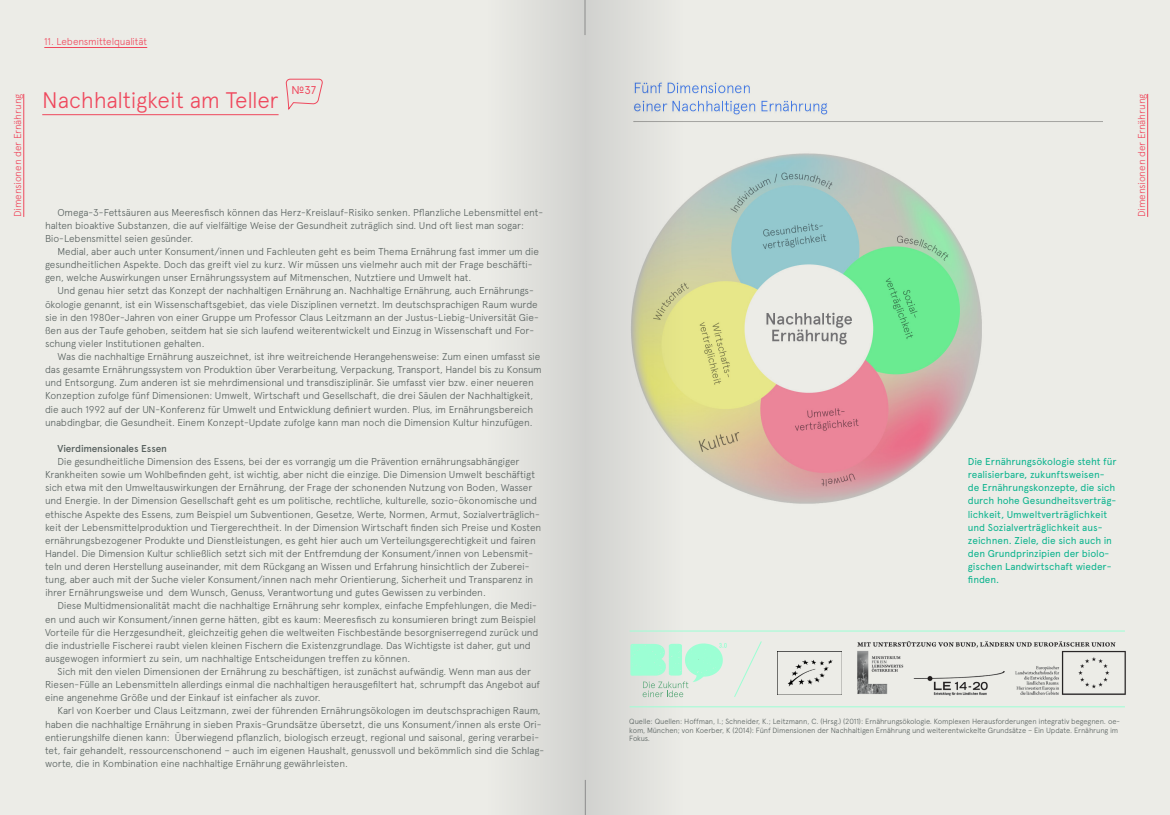
<style>
.page{position:relative;width:1170px;height:815px;background:#fff}
.page>*{position:absolute;margin:0;border:0;box-sizing:border-box;transform-origin:0 0}
.t1{font:300 22.5px "Apercu";letter-spacing:-.015em;color:#ef485d}
.t2{font:11.25px "Apercu";color:#ef485d}
.A{font:300 10px/13.1px "Apercu";letter-spacing:-.015em;color:#57605e}
.A-2{font:10px/13.1px "Apercu";letter-spacing:-.01em;color:#0ab38d}
.A-3{font:300 10px "Apercu";letter-spacing:-.015em;color:#ef485d}
.A-4{font:500 10px "Apercu";letter-spacing:-.015em;color:#57605e}
.Quelle{font:300 7.5px/8.8px "Apercu";letter-spacing:-.015em;color:#57605e}
.s1{font-family:"GT Cinetype"}
</style>
<div class="page">
<div style="left:0;top:0;width:1169px;height:815px;background:#ecece7"></div>
<div style="left:585px;top:0;width:98px;height:815px;background:linear-gradient(to right,#d1d1cf,#ebebe6)"></div>
<div style="left:487px;top:0;width:98px;height:815px;background:#dededa"></div>
<hr style="left:584px;top:0;width:1px;height:35px;background:#8c8c8c">
<hr style="left:585px;top:780px;width:1px;height:35px;background:#8c8c8c">
<hr style="left:44px;top:47px;width:103px;height:1px;background:#ef485d">
<hr style="left:629px;top:631px;width:495px;height:1px;background:#9cffd4">
<hr style="left:629px;top:706px;width:495px;height:1px;background:#9cffd4">
<svg style="left:630px;top:643px;width:96px;height:54px"></svg>
<svg style="left:734px;top:641px;width:28px;height:56px"></svg>
<img style="left:777px;top:652px;width:56px;height:42px">
<img style="left:857px;top:641px;width:269px;height:55px">
<hr style="left:1147px;top:94px;width:1px;height:123px;background:#ef485d">
<hr style="left:23px;top:94px;width:1px;height:123px;background:#ef485d">
<svg style="left:286px;top:78px;width:37px;height:32px"></svg>
<hr style="left:42px;top:114px;width:236px;height:1px;background:#ef485d">
<img style="left:617px;top:61px;width:484px;height:68px">
<img style="left:613px;top:141px;width:369px;height:385px">
<p class="A-3" style="left:12px;top:217px;width:125px;rotate:-90deg">Dimensionen der Ernährung</p>
<p class="A-3" style="left:44px;top:36px;width:104px">11. Lebensmittelqualität</p>
<p class="t1" style="left:42px;top:87px;width:238px">Nachhaltigkeit am Teller</p>
<p class="t2" style="left:291px;top:84px;width:26px"><span class="s1">№</span>37</p>
<p class="A" style="left:57px;top:205px;width:487px">Omega-3-Fettsäuren aus Meeresfisch können das Herz-Kreislauf-Risiko senken. Pflanzliche Lebensmittel ent-</p>
<p class="A" style="left:45px;top:219px;width:480px">halten bioaktive Substanzen, die auf vielfältige Weise der Gesundheit zuträglich sind. Und oft liest man sogar:<br>Bio-Lebensmittel seien gesünder.</p>
<p class="A" style="left:45px;top:245px;width:495px;text-indent:12px">Medial, aber auch unter Konsument/innen und Fachleuten geht es beim Thema Ernährung fast immer um die gesundheitlichen Aspekte. Doch das greift viel zu kurz. Wir müssen uns vielmehr auch mit der Frage beschäfti&shy;gen, welche Auswirkungen unser Ernährungssystem auf Mitmenschen, Nutztiere und Umwelt hat.</p>
<p class="A" style="left:45px;top:284px;width:495px;text-indent:12px">Und genau hier setzt das Konzept der nachhaltigen Ernährung an. Nachhaltige Ernährung, auch Ernährungs&shy;ökologie genannt, ist ein Wissenschaftsgebiet, das viele Disziplinen vernetzt. Im deutschsprachigen Raum wurde sie in den 1980er-Jahren von einer Gruppe um Professor Claus Leitzmann an der Justus-Liebig-Universität Gie&shy;ßen aus der Taufe gehoben, seitdem hat sie sich laufend weiterentwickelt und Einzug in Wissenschaft und For&shy;schung vieler Institutionen gehalten.</p>
<p class="A" style="left:45px;top:350px;width:498px;text-indent:12px">Was die nachhaltige Ernährung auszeichnet, ist ihre weitreichende Herangehensweise: Zum einen umfasst sie das gesamte Ernährungssystem von Produktion über Verarbeitung, Verpackung, Transport, Handel bis zu Konsum und Entsorgung. Zum anderen ist sie mehrdimensional und transdisziplinär. Sie umfasst vier bzw. einer neueren Konzeption zufolge fünf Dimensionen: Umwelt, Wirtschaft und Gesellschaft, die drei Säulen der Nachhaltigkeit, die auch 1992 auf der UN-Konferenz für Umwelt und Entwicklung definiert wurden. Plus, im Ernährungsbereich unabdingbar, die Gesundheit. Einem Konzept-Update zufolge kann man noch die Dimension Kultur hinzufügen.</p>
<p class="A-4" style="left:57px;top:442px;width:111px">Vierdimensionales Essen</p>
<p class="A" style="left:45px;top:455px;width:497px;text-indent:12px">Die gesundheitliche Dimension des Essens, bei der es vorrangig um die Prävention ernährungsabhängiger Krankheiten sowie um Wohlbefinden geht, ist wichtig, aber nicht die einzige. Die Dimension Umwelt beschäftigt sich etwa mit den Umweltauswirkungen der Ernährung, der Frage der schonenden Nutzung von Boden, Wasser und Energie. In der Dimension Gesellschaft geht es um politische, rechtliche, kulturelle, sozio-ökonomische und ethische Aspekte des Essens, zum Beispiel um Subventionen, Gesetze, Werte, Normen, Armut, Sozialverträglich&shy;keit der Lebensmittelproduktion und Tiergerechtheit. In der Dimension Wirtschaft finden sich Preise und Kosten ernährungsbezogener Produkte und Dienstleistungen, es geht hier auch um Verteilungsgerechtigkeit und fairen Handel. Die Dimension Kultur schließlich setzt sich mit der Entfremdung der Konsument/innen von Lebensmit&shy;teln und deren Herstellung auseinander, mit dem Rückgang an Wissen und Erfahrung hinsichtlich der Zuberei&shy;tung, aber auch mit der Suche vieler Konsument/innen nach mehr Orientierung, Sicherheit und Transparenz in ihrer Ernährungsweise und dem Wunsch, Genuss, Verantwortung und gutes Gewissen zu verbinden.</p>
<p class="A" style="left:45px;top:599px;width:495px;text-indent:12px">Diese Multidmensionalität macht die nachhaltige Ernährung sehr komplex, einfache Empfehlungen, die Medi&shy;en und auch wir Konsument/innen gerne hätten, gibt es kaum: Meeresfisch zu konsumieren bringt zum Beispiel Vorteile für die Herzgesundheit, gleichzeitig gehen die weltweiten Fischbestände besorgniserregend zurück und die industrielle Fischerei raubt vielen kleinen Fischern die Existenzgrundlage. Das Wichtigste ist daher, gut und ausgewogen informiert zu sein, um nachhaltige Entscheidungen treffen zu können.</p>
<p class="A" style="left:45px;top:665px;width:496px;text-indent:12px">Sich mit den vielen Dimensionen der Ernährung zu beschäftigen, ist zunächst aufwändig. Wenn man aus der<br>Riesen-Fülle an Lebensmitteln allerdings einmal die nachhaltigen herausgefiltert hat, schrumpft das Angebot auf eine angenehme Größe und der Einkauf ist einfacher als zuvor.</p>
<p class="A" style="left:45px;top:704px;width:500px;text-indent:12px">Karl von Koerber und Claus Leitzmann, zwei der führenden Ernährungsökologen im deutschsprachigen Raum, haben die nachhaltige Ernährung in sieben Praxis-Grundsätze übersetzt, die uns Konsument/innen als erste Ori&shy;entierungshilfe dienen kann: Überwiegend pflanzlich, biologisch erzeugt, regional und saisonal, gering verarbei&shy;tet, fair gehandelt, ressourcenschonend – auch im eigenen Haushalt, genussvoll und bekömmlich sind die Schlag&shy;worte, die in Kombination eine nachhaltige Ernährung gewährleisten.</p>
<p class="A-3" style="left:1135px;top:217px;width:125px;rotate:-90deg">Dimensionen der Ernährung</p>
<p class="A-2" style="left:967px;top:455px;width:150px">Die Ernährungsökologie steht für realisierbare, zukunftsweisen&shy;de Ernährungskonzepte, die sich durch hohe Gesundheitsverträg&shy;lichkeit, Umweltverträglichkeit und Sozialverträglichkeit aus&shy;zeichnen. Ziele, die sich auch in den Grundprinzipien der biolo&shy;gischen Landwirtschaft wieder&shy;finden.</p>
<p class="Quelle" style="left:629px;top:717px;width:492px">Quelle: Quellen: Hoffman, I.; Schneider, K.; Leitzmann, C. (Hrsg.) (2011): Ernährungsökologie. Komplexen Herausforderungen integrativ begegnen. oe&shy;kom, München; von Koerber, K (2014): Fünf Dimensionen der Nachhaltigen Ernährung und weiterentwickelte Grundsätze – Ein Update. Ernährung im<br>Fokus.</p>
</div>
